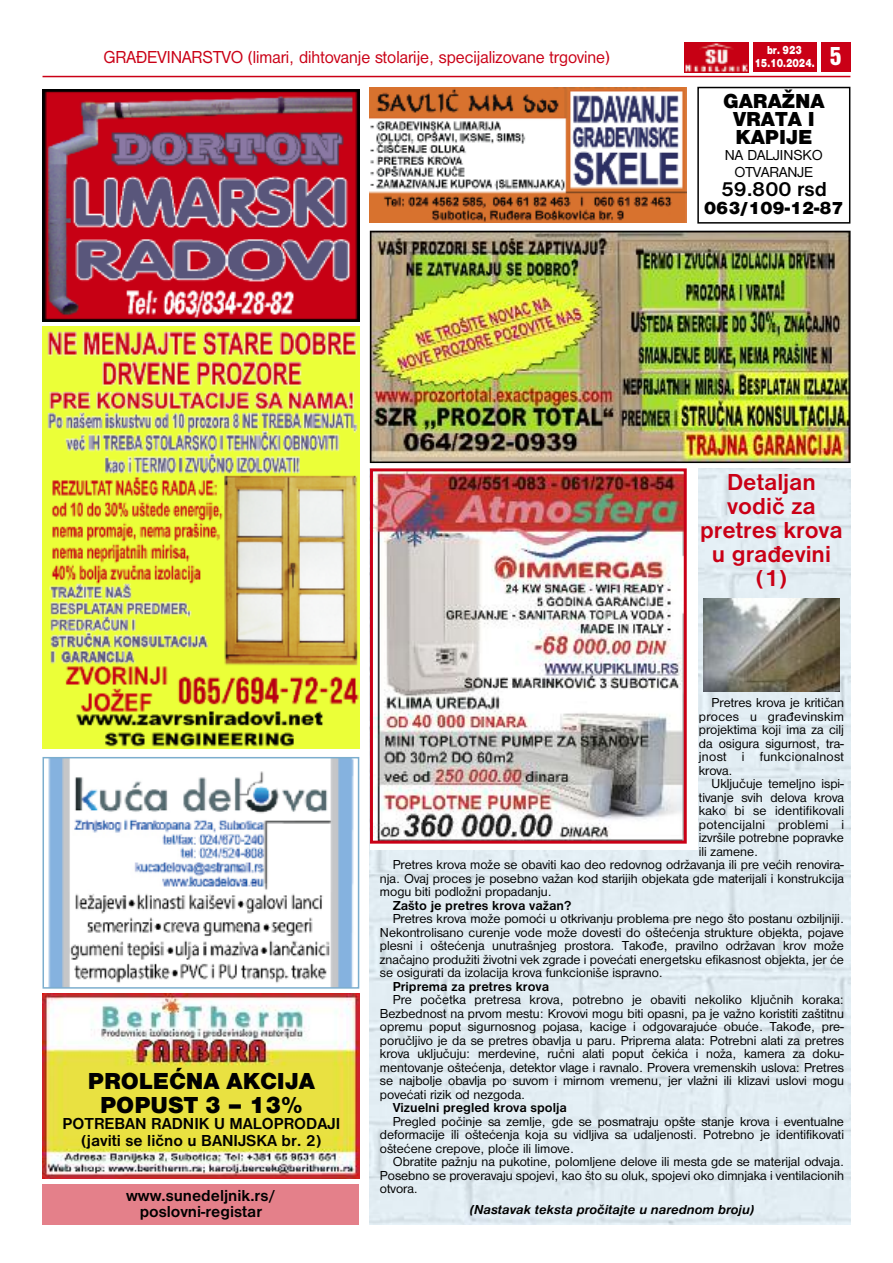
<style>
.page{position:relative;width:893px;height:1263px;background:#fff}
.page>*{position:absolute;margin:0;border:0;box-sizing:border-box;transform-origin:0 0}
.t1{font:27px "Nimbus San DEE Blac Cond";color:#fff}
.t2{font:700 24px/24px "Nimbus San DEE";color:#ca0016;text-align:center}
.t3{font:24px/24px "Nimbus San DEE Blac";color:#000;text-align:center}
.t4{font:21px/18px "Nimbus San DEE Blac";color:#000;text-align:center}
.t5{font:700 21px "Nimbus San DEE";color:#000}
.t6{font:18px "Nimbus San DEE";color:#ca0016;scale:.95 1}
.t7{font:18px "Nimbus San DEE Blac";color:#000}
.t8{font:700 16.5px/16.5px "Nimbus San DEE";color:#000;text-align:center}
.t9{font:15px/16.5px "Nimbus San DEE";color:#000;text-align:center}
.t10{font:13.5px/13.5px "Nimbus San DEE";color:#000;text-align:justify}
.t11{font:700 13.5px "Nimbus San DEE";color:#000}
.t12{font:italic 700 13.5px "Nimbus San DEE";color:#000}
.t13{font:13.5px "Nimbus San DEE";letter-spacing:.025em;color:#000}
.t14{font:12px "Nimbus San DEE Blac";color:#fff;scale:.8 1}
</style>
<div class="page">
<img style="left:372px;top:233px;width:476px;height:228px">
<div style="left:370px;top:231px;width:480px;height:232px;border:1px solid #000"></div>
<div style="left:821px;top:43px;width:29px;height:29px;background:#ca0016"></div>
<div style="left:753px;top:43px;width:63px;height:29px;background:#ca0016"></div>
<svg style="left:748px;top:43px;width:1px;height:29px"></svg>
<img style="left:685px;top:43px;width:63px;height:29px">
<hr style="left:43px;top:76px;width:807px;height:1px;background:#ca0016">
<img style="left:43px;top:326px;width:316px;height:423px">
<img style="left:48px;top:760px;width:306px;height:226px">
<div style="left:43px;top:757px;width:316px;height:232px;border:2px solid #7caece"></div>
<img style="left:43px;top:993px;width:316px;height:185px">
<img style="left:43px;top:90px;width:316px;height:232px">
<div style="left:43px;top:1184px;width:316px;height:41px;background:#e4808a"></div>
<div style="left:697px;top:87px;width:153px;height:137px;border:2px solid #000"></div>
<img style="left:370px;top:468px;width:480px;height:757px">
<div style="left:370px;top:468px;width:327px;height:381px;background:#fff"></div>
<img style="left:374px;top:472px;width:309px;height:368px">
<div style="left:370px;top:468px;width:317px;height:376px;border:3px solid #ca0016"></div>
<img style="left:370px;top:87px;width:317px;height:135px">
<img style="left:704px;top:598px;width:136px;height:94px">
<p class="t14" style="left:767px;top:43px;width:45px">br. 923</p>
<h3 class="t6" style="left:103px;top:47px;width:534px">GRAĐEVINARSTVO (limari, dihtovanje stolarije, specijalizovane trgovine)</h3>
<p class="t14" style="left:754px;top:56px;width:77px">15.10.2024.</p>
<h1 class="t1" style="left:830px;top:40px;width:13px">5</h1>
<h3 class="t4" style="left:723px;top:91px;width:103px">GARAŽNA<br>VRATA I<br>KAPIJE</h3>
<p class="t9" style="left:725px;top:147px;width:100px">NA DALJINSKO<br>OTVARANJE</p>
<h3 class="t5" style="left:721px;top:176px;width:107px">59.800 rsd</h3>
<h3 class="t7" style="left:704px;top:197px;width:141px">063/109-12-87</h3>
<h2 class="t2" style="left:700px;top:469px;width:144px">Detaljan vodič za pretres krova u građevini (1)</h2>
<h2 class="t3" style="left:88px;top:1068px;width:229px">PROLEĆNA AKCIJA<br>POPUST 3 – 13%</h2>
<p class="t8" style="left:63px;top:1115px;width:279px">POTREBAN RADNIK U MALOPRODAJI (javiti se lično u BANIJSKA br. 2)</p>
<p class="t8" style="left:126px;top:1186px;width:151px">www.sunedeljnik.rs/ poslovni-registar</p>
<p class="t10" style="left:699px;top:696px;width:147px;text-indent:13px">Pretres krova je kritičan proces u građevinskim projektima koji ima za cilj da osigura sigurnost, tra&shy;jnost i funkcionalnost krova.</p>
<p class="t10" style="left:712px;top:777px;width:134px">Uključuje temeljno ispi-</p>
<p class="t10" style="left:699px;top:790px;width:147px">tivanje svih delova krova</p>
<p class="t10" style="left:699px;top:804px;width:147px">kako bi se identifikovali</p>
<p class="t13" style="left:699px;top:816px;width:147px">potencijalni problemi i</p>
<p class="t10" style="left:699px;top:831px;width:147px">izvršile potrebne popravke</p>
<p class="t10" style="left:699px;top:844px;width:61px">ili zamene.</p>
<p class="t10" style="left:393px;top:858px;width:452px">Pretres krova može se obaviti kao deo redovnog održavanja ili pre većih renovira-</p>
<p class="t10" style="left:380px;top:871px;width:466px">nja. Ovaj proces je posebno važan kod starijih objekata gde materijali i konstrukcija</p>
<p class="t10" style="left:380px;top:885px;width:173px">mogu biti podložni propadanju.</p>
<p class="t11" style="left:393px;top:897px;width:180px">Zašto je pretres krova važan?</p>
<p class="t10" style="left:380px;top:912px;width:466px;text-indent:13px">Pretres krova može pomoći u otkrivanju problema pre nego što postanu ozbiljniji.<br>Nekontrolisano curenje vode može dovesti do oštećenja strukture objekta, pojave plesni i oštećenja unutrašnjeg prostora. Takođe, pravilno održavan krov može značajno produžiti životni vek zgrade i povećati energetsku efikasnost objekta, jer će se osigurati da izolacija krova funkcioniše ispravno.</p>
<p class="t11" style="left:393px;top:978px;width:158px">Priprema za pretres krova</p>
<p class="t10" style="left:380px;top:993px;width:466px;text-indent:13px">Pre početka pretresa krova, potrebno je obaviti nekoliko ključnih koraka:<br>Bezbednost na prvom mestu: Krovovi mogu biti opasni, pa je važno koristiti zaštitnu opremu poput sigurnosnog pojasa, kacige i odgovarajuće obuće. Takođe, pre&shy;poručljivo je da se pretres obavlja u paru. Priprema alata: Potrebni alati za pretres krova uključuju: merdevine, ručni alati poput čekića i noža, kamera za doku&shy;mentovanje oštećenja, detektor vlage i ravnalo. Provera vremenskih uslova: Pretres se najbolje obavlja po suvom i mirnom vremenu, jer vlažni ili klizavi uslovi mogu povećati rizik od nezgoda.</p>
<p class="t11" style="left:393px;top:1099px;width:176px">Vizuelni pregled krova spolja</p>
<p class="t10" style="left:380px;top:1114px;width:466px;text-indent:13px">Pregled počinje sa zemlje, gde se posmatraju opšte stanje krova i eventualne deformacije ili oštećenja koja su vidljiva sa udaljenosti. Potrebno je identifikovati oštećene crepove, ploče ili limove.</p>
<p class="t10" style="left:380px;top:1155px;width:466px;text-indent:13px">Obratite pažnju na pukotine, polomljene delove ili mesta gde se materijal odvaja.<br>Posebno se proveravaju spojevi, kao što su oluk, spojevi oko dimnjaka i ventilacionih otvora.</p>
<p class="t12" style="left:470px;top:1201px;width:286px">(Nastavak teksta pročitajte u narednom broju)</p>
</div>
